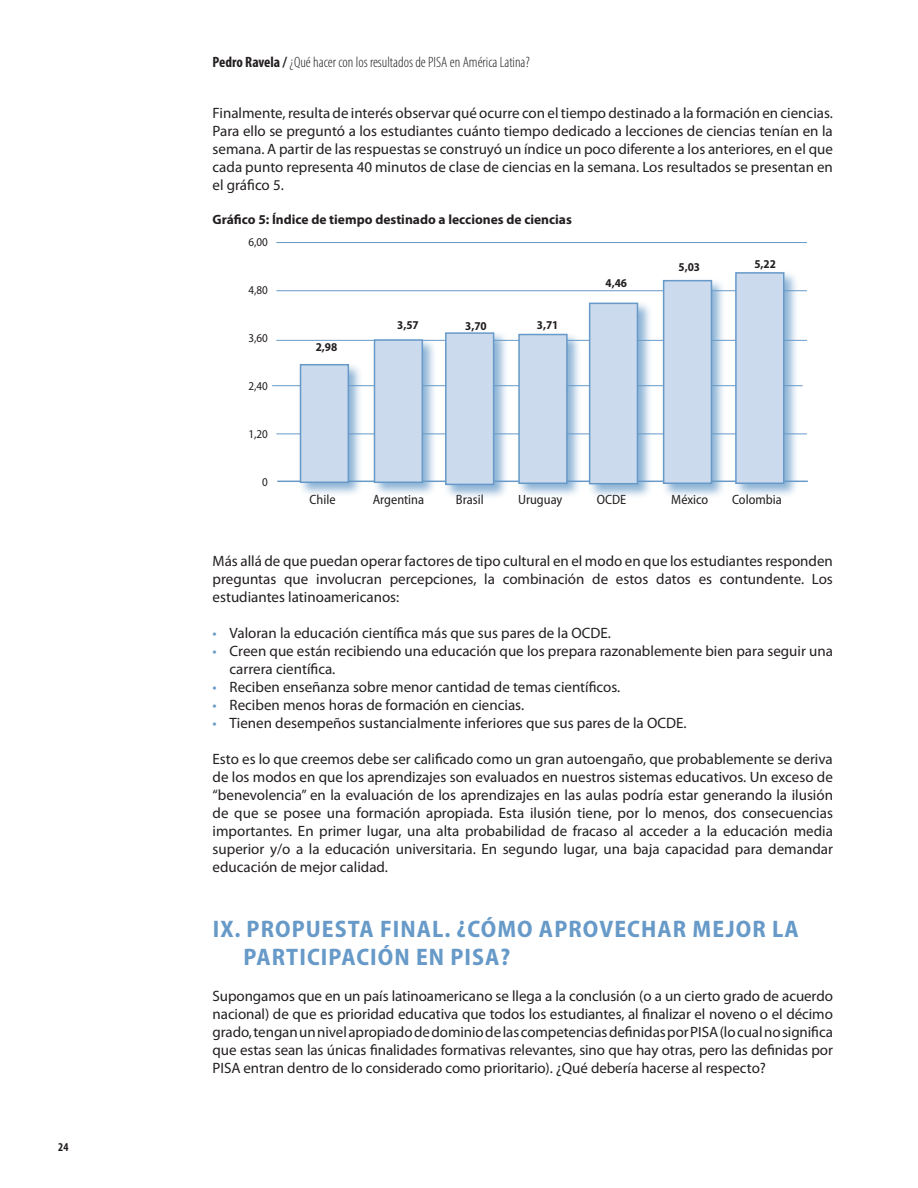
<style>
.page{position:relative;width:918px;height:1188px;background:#fff}
.page>*{position:absolute;margin:0;border:0;box-sizing:border-box;transform-origin:0 0}
.Tiulo_1___III{font:700 semi-condensed 24px "Myriad Pro";letter-spacing:.045em;color:#679ac8}
.t1{font:15px/18px "Myriad Pro";color:#231f20;text-align:justify}
.t2{font:300 condensed 15px "Myriad Pro";color:#231f20}
.t3{font:700 13.5px "Myriad Pro";color:#231f20}
.Nota_ok{font:semi-condensed 13.5px "Myriad Pro";color:#231f20}
.Nota_ok-2{font:700 semi-condensed 12px "Myriad Pro";color:#231f20}
.Nota_ok-3{font:semi-condensed 12px "Myriad Pro";color:#231f20}
.t4{font:700 condensed 12px "Myriad Pro";color:#231f20}
.s1{font-weight:700}
.s2{color:#679ac8}
</style>
<div class="page">
<hr style="left:276px;top:290px;width:531px;height:1px;background:#679ac8">
<hr style="left:276px;top:340px;width:531px;height:1px;background:#679ac8">
<hr style="left:272px;top:385px;width:531px;height:1px;background:#679ac8">
<hr style="left:276px;top:434px;width:531px;height:1px;background:#679ac8">
<hr style="left:277px;top:481px;width:531px;height:1px;background:#679ac8">
<div style="left:298px;top:362px;width:66px;height:136px;background:#679ac8;opacity:.75"></div>
<div style="left:300px;top:364px;width:49px;height:119px;background:#cbdaec;border:2px solid #679ac8"></div>
<div style="left:372px;top:337px;width:66px;height:161px;background:#679ac8;opacity:.75"></div>
<div style="left:374px;top:339px;width:49px;height:144px;background:#cbdaec;border:2px solid #679ac8"></div>
<div style="left:443px;top:330px;width:66px;height:169px;background:#679ac8;opacity:.75"></div>
<div style="left:445px;top:332px;width:49px;height:153px;background:#cbdaec;border:2px solid #679ac8"></div>
<div style="left:516px;top:332px;width:66px;height:167px;background:#679ac8;opacity:.75"></div>
<div style="left:518px;top:334px;width:50px;height:150px;background:#cbdaec;border:2px solid #679ac8"></div>
<div style="left:587px;top:301px;width:66px;height:198px;background:#679ac8;opacity:.75"></div>
<div style="left:589px;top:303px;width:49px;height:181px;background:#cbdaec;border:2px solid #679ac8"></div>
<div style="left:661px;top:278px;width:66px;height:220px;background:#679ac8;opacity:.75"></div>
<div style="left:663px;top:280px;width:49px;height:204px;background:#cbdaec;border:2px solid #679ac8"></div>
<div style="left:733px;top:270px;width:66px;height:229px;background:#679ac8;opacity:.75"></div>
<div style="left:735px;top:272px;width:49px;height:212px;background:#cbdaec;border:2px solid #679ac8"></div>
<hr style="left:276px;top:242px;width:531px;height:1px;background:#679ac8">
<p class="t4" style="left:58px;top:1140px;width:12px">24</p>
<p class="t2" style="left:213px;top:54px;width:319px"><span class="s1">Pedro Ravela /</span> ¿Qué hacer con los resultados de PISA en América Latina?</p>
<p class="t1" style="left:213px;top:103px;width:622px">Finalmente, resulta de interés observar qué ocurre con el tiempo destinado a la formación en ciencias.<br>Para ello se preguntó a los estudiantes cuánto tiempo dedicado a lecciones de ciencias tenían en la semana. A partir de las respuestas se construyó un índice un poco diferente a los anteriores, en el que cada punto representa 40 minutos de clase de ciencias en la semana. Los resultados se presentan en el gráfico 5.</p>
<p class="t3" style="left:213px;top:210px;width:361px">Gráfico 5: Índice de tiempo destinado a lecciones de ciencias</p>
<p class="Nota_ok-3" style="left:248px;top:235px;width:21px">6,00</p>
<p class="Nota_ok-3" style="left:248px;top:283px;width:21px">4,80</p>
<p class="Nota_ok-3" style="left:248px;top:331px;width:21px">3,60</p>
<p class="Nota_ok-3" style="left:248px;top:379px;width:21px">2,40</p>
<p class="Nota_ok-3" style="left:248px;top:427px;width:21px">1,20</p>
<p class="Nota_ok-3" style="left:262px;top:475px;width:7px">0</p>
<p class="Nota_ok-2" style="left:316px;top:340px;width:23px">2,98</p>
<p class="Nota_ok-2" style="left:397px;top:318px;width:23px">3,57</p>
<p class="Nota_ok-2" style="left:465px;top:319px;width:23px">3,70</p>
<p class="Nota_ok-2" style="left:537px;top:318px;width:23px">3,71</p>
<p class="Nota_ok-2" style="left:606px;top:276px;width:23px">4,46</p>
<p class="Nota_ok-2" style="left:679px;top:261px;width:23px">5,03</p>
<p class="Nota_ok-2" style="left:754px;top:257px;width:23px">5,22</p>
<p class="Nota_ok" style="left:310px;top:493px;width:28px">Chile</p>
<p class="Nota_ok" style="left:373px;top:493px;width:53px">Argentina</p>
<p class="Nota_ok" style="left:456px;top:493px;width:29px">Brasil</p>
<p class="Nota_ok" style="left:518px;top:493px;width:46px">Uruguay</p>
<p class="Nota_ok" style="left:597px;top:493px;width:31px">OCDE</p>
<p class="Nota_ok" style="left:671px;top:493px;width:39px">México</p>
<p class="Nota_ok" style="left:732px;top:493px;width:51px">Colombia</p>
<p class="t1" style="left:213px;top:551px;width:622px">Más allá de que puedan operar factores de tipo cultural en el modo en que los estudiantes responden preguntas que involucran percepciones, la combinación de estos datos es contundente. Los estudiantes latinoamericanos:</p>
<p class="t1" style="left:213px;top:623px;width:400px"><span class="s2">•</span> Valoran la educación científica más que sus pares de la OCDE.</p>
<p class="t1" style="left:230px;top:641px;width:605px;text-indent:-17px"><span class="s2">•</span> Creen que están recibiendo una educación que los prepara razonablemente bien para seguir una carrera científica.</p>
<p class="t1" style="left:213px;top:677px;width:409px"><span class="s2">•</span> Reciben enseñanza sobre menor cantidad de temas científicos.</p>
<p class="t1" style="left:213px;top:695px;width:313px"><span class="s2">•</span> Reciben menos horas de formación en ciencias.</p>
<p class="t1" style="left:213px;top:713px;width:475px"><span class="s2">•</span> Tienen desempeños sustancialmente inferiores que sus pares de la OCDE.</p>
<p class="t1" style="left:213px;top:749px;width:622px">Esto es lo que creemos debe ser calificado como un gran autoengaño, que probablemente se deriva de los modos en que los aprendizajes son evaluados en nuestros sistemas educativos. Un exceso de “benevolencia” en la evaluación de los aprendizajes en las aulas podría estar generando la ilusión de que se posee una formación apropiada. Esta ilusión tiene, por lo menos, dos consecuencias importantes. En primer lugar, una alta probabilidad de fracaso al acceder a la educación media superior y/o a la educación universitaria. En segundo lugar, una baja capacidad para demandar educación de mejor calidad.</p>
<p class="Tiulo_1___III" style="left:213px;top:915px;width:63px">IX. PROPUESTA</p>
<p class="Tiulo_1___III" style="left:380px;top:915px;width:14px">FINAL</p>
<p class="Tiulo_1___III" style="left:444px;top:915px;width:110px">. ¿CÓMO APROVEC</p>
<p class="Tiulo_1___III" style="left:641px;top:915px;width:67px">HAR MEJOR</p>
<p class="Tiulo_1___III" style="left:772px;top:915px;width:14px">LA</p>
<p class="Tiulo_1___III" style="left:244px;top:944px;width:13px">PARTICIPACI</p>
<p class="Tiulo_1___III" style="left:378px;top:944px;width:134px">ÓN EN PISA?</p>
<p class="t1" style="left:213px;top:987px;width:622px">Supongamos que en un país latinoamericano se llega a la conclusión (o a un cierto grado de acuerdo nacional) de que es prioridad educativa que todos los estudiantes, al finalizar el noveno o el décimo grado, tengan un nivel apropiado de dominio de las competencias definidas por PISA (lo cual no significa que estas sean las únicas finalidades formativas relevantes, sino que hay otras, pero las definidas por PISA entran dentro de lo considerado como prioritario). ¿Qué debería hacerse al respecto?</p>
</div>
